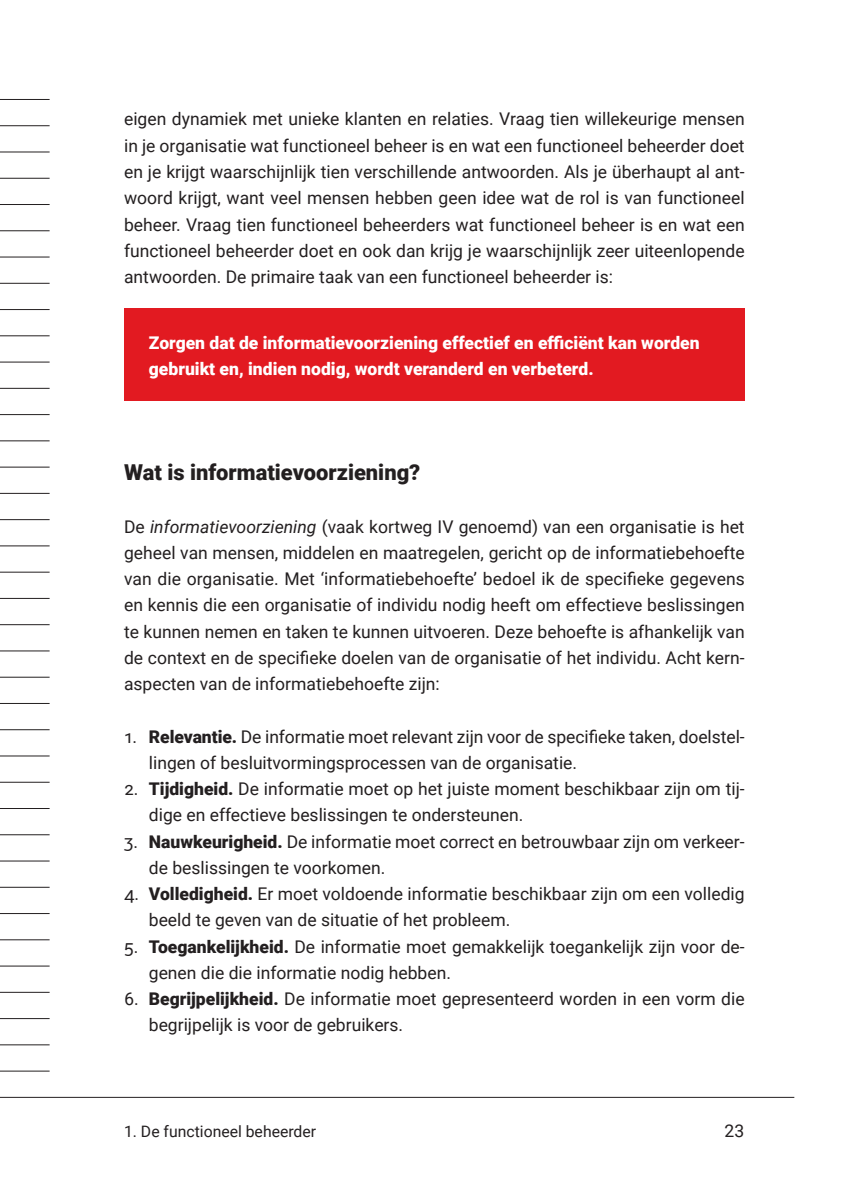
<style>
.page{position:relative;width:844px;height:1191px;background:#fff}
.page>*{position:absolute;margin:0;border:0;box-sizing:border-box;transform-origin:0 0}
.t1{font:900 21.88px "Roboto";color:#231f20}
.t2{font:17.5px/26.2px "Roboto";color:#231f20}
.t3{font:900 17.5px/26.2px "Roboto";color:#fff}
.t4{font:15.75px "Roboto";color:#231f20}
.s1{font-style:italic}
.s2{font-weight:900}
</style>
<div class="page">
<hr style="left:0;top:1096px;width:794px;height:1px;background:#231f20">
<hr style="left:0;top:125px;width:50px;height:1px;background:#231f20">
<hr style="left:0;top:152px;width:50px;height:1px;background:#231f20">
<hr style="left:0;top:178px;width:50px;height:1px;background:#231f20">
<hr style="left:0;top:204px;width:50px;height:1px;background:#231f20">
<hr style="left:0;top:230px;width:50px;height:1px;background:#231f20">
<hr style="left:0;top:257px;width:50px;height:1px;background:#231f20">
<hr style="left:0;top:283px;width:50px;height:1px;background:#231f20">
<hr style="left:0;top:309px;width:50px;height:1px;background:#231f20">
<hr style="left:0;top:335px;width:50px;height:1px;background:#231f20">
<hr style="left:0;top:362px;width:50px;height:1px;background:#231f20">
<hr style="left:0;top:414px;width:50px;height:1px;background:#231f20">
<hr style="left:0;top:440px;width:50px;height:1px;background:#231f20">
<hr style="left:0;top:467px;width:50px;height:1px;background:#231f20">
<hr style="left:0;top:493px;width:50px;height:1px;background:#231f20">
<hr style="left:0;top:519px;width:50px;height:1px;background:#231f20">
<hr style="left:0;top:545px;width:50px;height:1px;background:#231f20">
<hr style="left:0;top:572px;width:50px;height:1px;background:#231f20">
<hr style="left:0;top:598px;width:50px;height:1px;background:#231f20">
<hr style="left:0;top:624px;width:50px;height:1px;background:#231f20">
<hr style="left:0;top:650px;width:50px;height:1px;background:#231f20">
<hr style="left:0;top:677px;width:50px;height:1px;background:#231f20">
<hr style="left:0;top:703px;width:50px;height:1px;background:#231f20">
<hr style="left:0;top:729px;width:50px;height:1px;background:#231f20">
<hr style="left:0;top:755px;width:50px;height:1px;background:#231f20">
<hr style="left:0;top:782px;width:50px;height:1px;background:#231f20">
<hr style="left:0;top:808px;width:50px;height:1px;background:#231f20">
<hr style="left:0;top:834px;width:50px;height:1px;background:#231f20">
<hr style="left:0;top:860px;width:50px;height:1px;background:#231f20">
<hr style="left:0;top:887px;width:50px;height:1px;background:#231f20">
<hr style="left:0;top:913px;width:50px;height:1px;background:#231f20">
<hr style="left:0;top:939px;width:50px;height:1px;background:#231f20">
<hr style="left:0;top:965px;width:50px;height:1px;background:#231f20">
<hr style="left:0;top:1018px;width:50px;height:1px;background:#231f20">
<hr style="left:0;top:1044px;width:50px;height:1px;background:#231f20">
<hr style="left:0;top:99px;width:50px;height:1px;background:#231f20">
<hr style="left:0;top:1070px;width:50px;height:1px;background:#231f20">
<hr style="left:0;top:388px;width:50px;height:1px;background:#231f20">
<hr style="left:0;top:992px;width:50px;height:1px;background:#231f20">
<div style="left:124px;top:309px;width:620px;height:92px;background:#e21a21"></div>
<p class="t2" style="left:124px;top:105px;width:622px;text-align:justify">eigen dynamiek met unieke klanten en relaties. Vraag tien willekeurige mensen in je organisatie wat functioneel beheer is en wat een functioneel beheerder doet en je krijgt waarschijnlijk tien verschillende antwoorden. Als je überhaupt al ant&shy;woord krijgt, want veel mensen hebben geen idee wat de rol is van functioneel beheer. Vraag tien functioneel beheerders wat functioneel beheer is en wat een functioneel beheerder doet en ook dan krijg je waarschijnlijk zeer uiteenlopende antwoorden. De primaire taak van een functioneel beheerder is:</p>
<p class="t3" style="left:149px;top:329px;width:552px">Zorgen dat de informatievoorziening effectief en efficiënt kan worden gebruikt en, indien nodig, wordt veranderd en verbeterd.</p>
<p class="t1" style="left:124px;top:457px;width:298px">Wat is informatievoorziening?</p>
<p class="t2" style="left:124px;top:512px;width:622px;text-align:justify">De <span class="s1">informatievoorziening</span> (vaak kortweg IV genoemd) van een organisatie is het geheel van mensen, middelen en maatregelen, gericht op de informatiebehoefte van die organisatie. Met ‘informatiebehoefte’ bedoel ik de specifieke gegevens en kennis die een organisatie of individu nodig heeft om effectieve beslissingen te kunnen nemen en taken te kunnen uitvoeren. Deze behoefte is afhankelijk van de context en de specifieke doelen van de organisatie of het individu. Acht kern&shy;aspecten van de informatiebehoefte zijn:</p>
<p class="t2" style="left:149px;top:722px;width:597px;text-indent:-25px">1. <span class="s2">Relevantie.</span> De informatie moet relevant zijn voor de specifieke taken, doelstel&shy;lingen of besluitvormingsprocessen van de organisatie.</p>
<p class="t2" style="left:149px;top:775px;width:597px;text-indent:-25px">2. <span class="s2">Tijdigheid.</span> De informatie moet op het juiste moment beschikbaar zijn om tij&shy;dige en effectieve beslissingen te ondersteunen.</p>
<p class="t2" style="left:149px;top:827px;width:597px;text-indent:-25px">3. <span class="s2">Nauwkeurigheid.</span> De informatie moet correct en betrouwbaar zijn om verkeer&shy;de beslissingen te voorkomen.</p>
<p class="t2" style="left:149px;top:880px;width:597px;text-indent:-25px">4. <span class="s2">Volledigheid.</span> Er moet voldoende informatie beschikbaar zijn om een volledig beeld te geven van de situatie of het probleem.</p>
<p class="t2" style="left:149px;top:932px;width:597px;text-indent:-25px">5. <span class="s2">Toegankelijkheid.</span> De informatie moet gemakkelijk toegankelijk zijn voor de&shy;genen die die informatie nodig hebben.</p>
<p class="t2" style="left:149px;top:985px;width:597px;text-indent:-25px">6. <span class="s2">Begrijpelijkheid.</span> De informatie moet gepresenteerd worden in een vorm die begrijpelijk is voor de gebruikers.</p>
<p class="t4" style="left:124px;top:1119px;width:193px">1. De functioneel beheerder</p>
<p class="t2" style="left:724px;top:1116px;width:21px">23</p>
</div>
